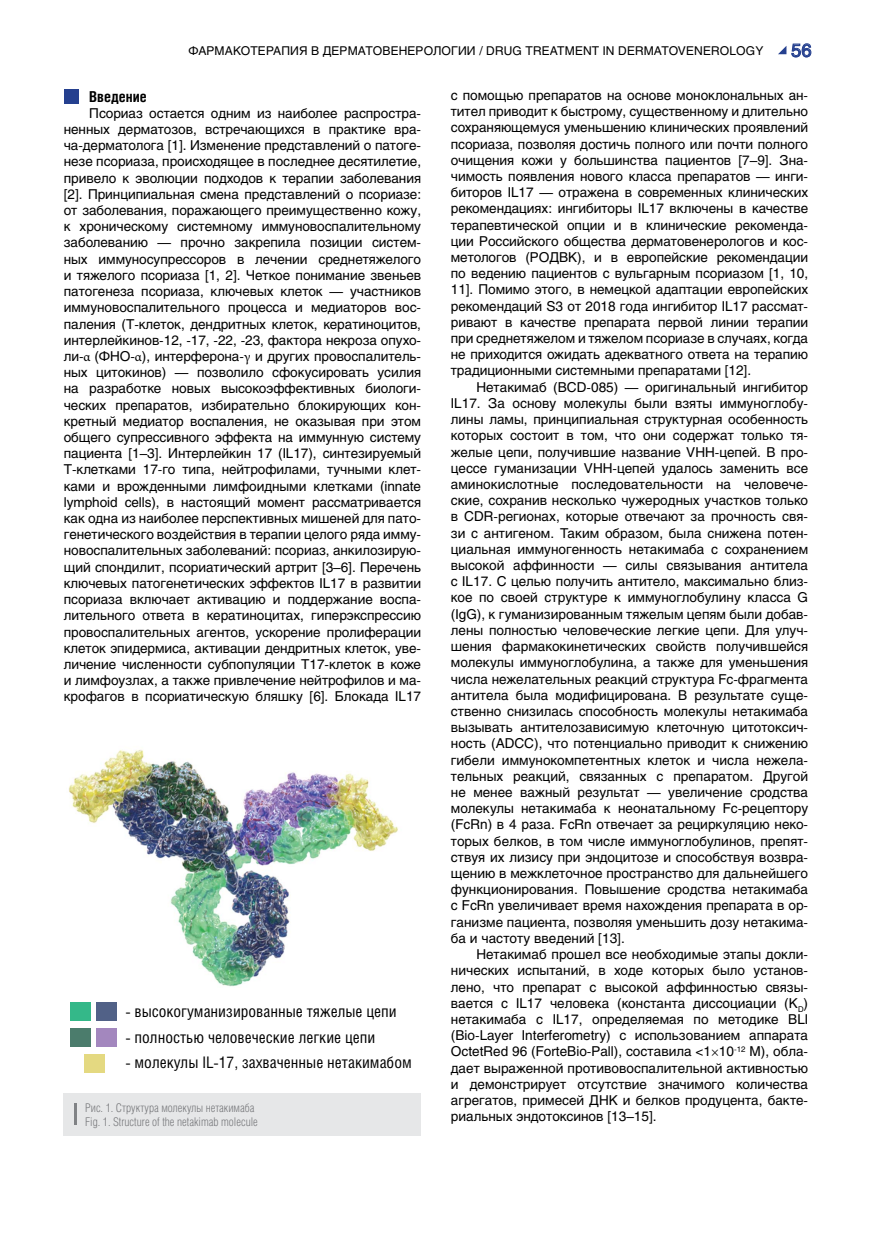
<style>
.page{position:relative;width:872px;height:1234px;background:#fff}
.page>*{position:absolute;margin:0;border:0;box-sizing:border-box;transform-origin:0 0}
.t1{font:18px "Helios C";color:#25408f}
.t2{font:16.05px "Helios Cond C";color:#000}
.t3{font:700 15px "Helios Cond C";color:#000}
.t4{font:13.5px/16.2px "Helios C";color:#000;text-align:justify}
.t5{font:12px/13.5px "Helios Cond Light C";color:#797a7d}
.t6{font:12px "Helios C";letter-spacing:.01em;color:#000}
.s1{font-family:"Minion Pro"}
</style>
<div class="page">
<svg style="left:778px;top:43px;width:33px;height:15px"></svg>
<div style="left:64px;top:89px;width:14px;height:15px;background:#25408f"></div>
<div style="left:64px;top:1093px;width:357px;height:42px;background:#e6e7e8"></div>
<hr style="left:74px;top:1103px;width:3px;height:21px;background:#808285">
<div style="left:71px;top:1002px;width:20px;height:19px;background:#34b889"></div>
<div style="left:96px;top:1002px;width:20px;height:19px;background:#516187"></div>
<div style="left:71px;top:1028px;width:20px;height:18px;background:#4b7c6c"></div>
<div style="left:96px;top:1028px;width:20px;height:18px;background:#a387be"></div>
<div style="left:84px;top:1053px;width:20px;height:19px;background:#e4d981"></div>
<img style="left:69px;top:750px;width:329px;height:237px">
<p class="t6" style="left:188px;top:43px;width:576px">ФАРМАКОТЕРАПИЯ В ДЕРМАТОВЕНЕРОЛОГИИ / DRUG TREATMENT IN DERMATOVENEROLOGY</p>
<h1 class="t1" style="left:791px;top:39px;width:22px">56</h1>
<p class="t3" style="left:89px;top:87px;width:59px">Введение</p>
<p class="t4" style="left:64px;top:105px;width:359px;text-indent:26px">Псориаз остается одним из наиболее распростра&shy;ненных дерматозов, встречающихся в практике вра&shy;ча-дерматолога [1]. Изменение представлений о патоге&shy;незе псориаза, происходящее в последнее десятилетие, привело к эволюции подходов к терапии заболевания [2]. Принципиальная смена представлений о псориазе: от заболевания, поражающего преимущественно кожу, к хроническому системному иммуновоспалительному заболеванию — прочно закрепила позиции систем&shy;ных иммуносупрессоров в лечении среднетяжелого и тяжелого псориаза [1, 2]. Четкое понимание звеньев патогенеза псориаза, ключевых клеток — участников иммуновоспалительного процесса и медиаторов вос&shy;паления (Т-клеток, дендритных клеток, кератиноцитов, интерлейкинов-12, -17, -22, -23, фактора некроза опухо&shy;ли-<span class="s1">α</span> (ФНО-<span class="s1">α</span>), интерферона-<span class="s1">γ</span> и других провоспалитель&shy;ных цитокинов) — позволило сфокусировать усилия на разработке новых высокоэффективных биологи&shy;ческих препаратов, избирательно блокирующих кон&shy;кретный медиатор воспаления, не оказывая при этом общего супрессивного эффекта на иммунную систему пациента [1–3]. Интерлейкин 17 (IL17), синтезируемый T-клетками 17-го типа, нейтрофилами, тучными клет&shy;ками и врожденными лимфоидными клетками (innate lymphoid cells), в настоящий момент рассматривается как одна из наиболее перспективных мишеней для пато&shy;генетического воздействия в терапии целого ряда имму&shy;новоспалительных заболеваний: псориаз, анкилозирую&shy;щий спондилит, псориатический артрит [3–6]. Перечень ключевых патогенетических эффектов IL17 в развитии псориаза включает активацию и поддержание воспа&shy;лительного ответа в кератиноцитах, гиперэкспрессию провоспалительных агентов, ускорение пролиферации клеток эпидермиса, активации дендритных клеток, уве&shy;личение численности субпопуляции Т17-клеток в коже и лимфоузлах, а также привлечение нейтрофилов и ма&shy;крофагов в псориатическую бляшку [6]. Блокада IL17</p>
<p class="t2" style="left:125px;top:1001px;width:273px">- высокогуманизированные тяжелые цепи</p>
<p class="t2" style="left:125px;top:1026px;width:251px">- полностью человеческие легкие цепи</p>
<p class="t2" style="left:125px;top:1052px;width:288px">- молекулы IL-17, захваченные нетакимабом</p>
<p class="t5" style="left:85px;top:1100px;width:174px">Рис. 1. Структура молекулы нетакимаба<br>Fig. 1. Structure of the netakimab molecule</p>
<p class="t4" style="left:451px;top:87px;width:359px">с помощью препаратов на основе моноклональных ан&shy;тител приводит к быстрому, существенному и длительно сохраняющемуся уменьшению клинических проявлений псориаза, позволяя достичь полного или почти полного очищения кожи у большинства пациентов [7–9]. Зна&shy;чимость появления нового класса препаратов — инги&shy;биторов IL17 — отражена в современных клинических рекомендациях: ингибиторы IL17 включены в качестве терапевтической опции и в клинические рекоменда&shy;ции Российского общества дерматовенерологов и кос&shy;метологов (РОДВК), и в европейские рекомендации по ведению пациентов с вульгарным псориазом [1, 10, 11]. Помимо этого, в немецкой адаптации европейских рекомендаций S3 от 2018 года ингибитор IL17 рассмат&shy;ривают в качестве препарата первой линии терапии при среднетяжелом и тяжелом псориазе в случаях, когда не приходится ожидать адекватного ответа на терапию традиционными системными препаратами [12].</p>
<p class="t4" style="left:451px;top:378px;width:359px;text-indent:26px">Нетакимаб (BCD-085) — оригинальный ингибитор IL17. За основу молекулы были взяты иммуноглобу&shy;лины ламы, принципиальная структурная особенность которых состоит в том, что они содержат только тя&shy;желые цепи, получившие название VHH-цепей. В про&shy;цессе гуманизации VHH-цепей удалось заменить все аминокислотные последовательности на человече&shy;ские, сохранив несколько чужеродных участков только в CDR-регионах, которые отвечают за прочность свя&shy;зи с антигеном. Таким образом, была снижена потен&shy;циальная иммуногенность нетакимаба с сохранением высокой аффинности — силы связывания антитела с IL17. С целью получить антитело, максимально близ&shy;кое по своей структуре к иммуноглобулину класса G (IgG), к гуманизированным тяжелым цепям были добав&shy;лены полностью человеческие легкие цепи. Для улуч&shy;шения фармакокинетических свойств получившейся молекулы иммуноглобулина, а также для уменьшения числа нежелательных реакций структура Fc-фрагмента антитела была модифицирована. В результате суще&shy;ственно снизилась способность молекулы нетакимаба вызывать антителозависимую клеточную цитотоксич&shy;ность (ADCC), что потенциально приводит к снижению гибели иммунокомпетентных клеток и числа нежела&shy;тельных реакций, связанных с препаратом. Другой не менее важный результат — увеличение сродства молекулы нетакимаба к неонатальному Fc-рецептору (FcRn) в 4 раза. FcRn отвечает за рециркуляцию неко&shy;торых белков, в том числе иммуноглобулинов, препят&shy;ствуя их лизису при эндоцитозе и способствуя возвра&shy;щению в межклеточное пространство для дальнейшего функционирования. Повышение сродства нетакимаба с FcRn увеличивает время нахождения препарата в ор&shy;ганизме пациента, позволяя уменьшить дозу нетакима&shy;ба и частоту введений [13].</p>
<p class="t4" style="left:451px;top:945px;width:359px;text-indent:26px">Нетакимаб прошел все необходимые этапы докли&shy;нических испытаний, в ходе которых было установ&shy;лено, что препарат с высокой аффинностью связы&shy;вается с IL17 человека (константа диссоциации (K<sub>D</sub>) нетакимаба с IL17, определяемая по методике BLI (Bio-Layer Interferometry) с использованием аппарата OctetRed 96 (ForteBio-Pall), составила &lt;1<span class="s1">×</span>10<sup>-12</sup> М), обла&shy;дает выраженной противовоспалительной активностью и демонстрирует отсутствие значимого количества агрегатов, примесей ДНК и белков продуцента, бакте&shy;риальных эндотоксинов [13–15].</p>
</div>
